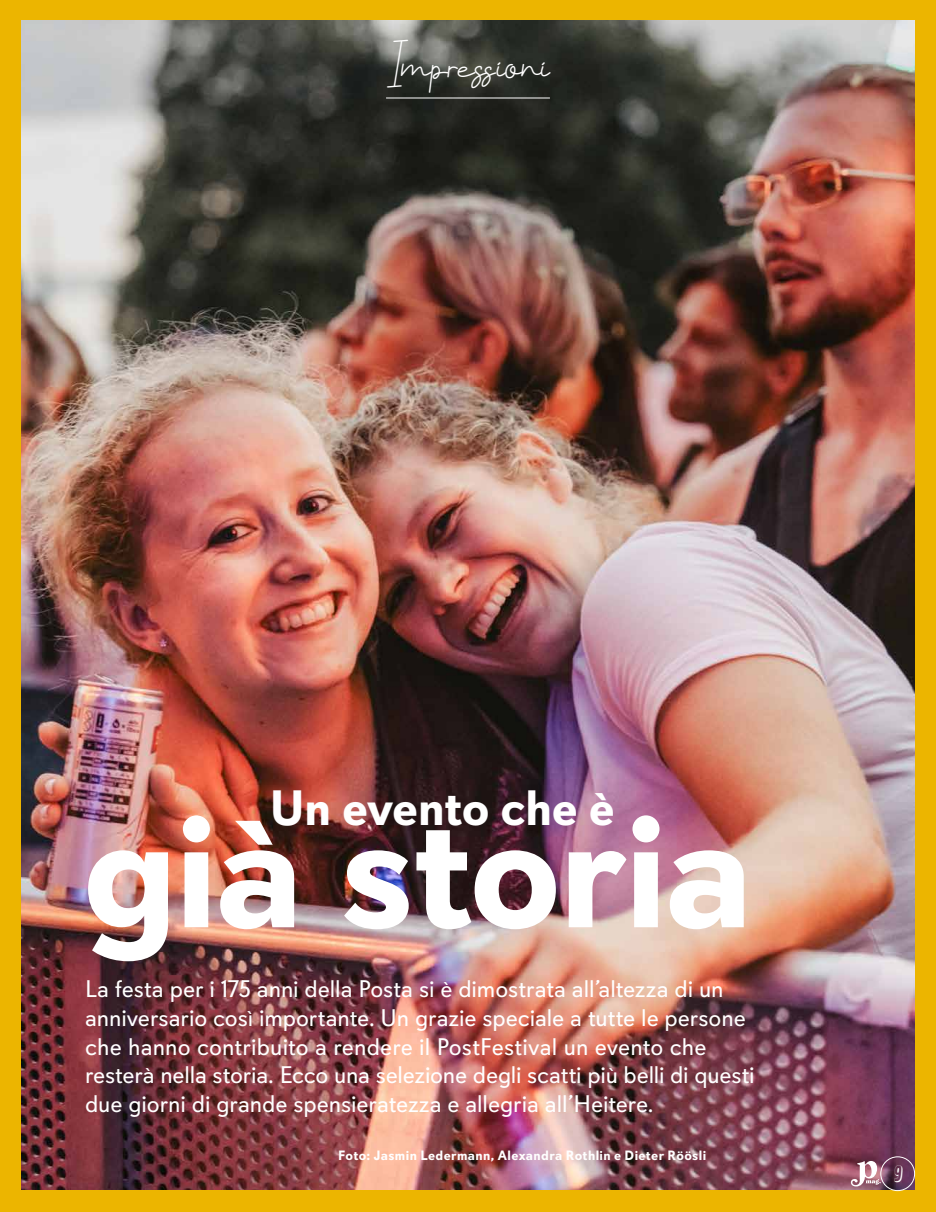
<style>
.page{position:relative;width:936px;height:1212px;background:#fff}
.page>*{position:absolute;margin:0;border:0;box-sizing:border-box;transform-origin:0 0}
.t1{font:700 165px "Davis Sans";letter-spacing:-.015em;color:#fff}
.t2{font:700 49.5px "Davis Sans";letter-spacing:-.01em;color:#fff}
.t3{font:42px "Benalla";letter-spacing:.005em;color:#fff}
.t4{font:24px/28.7px "Davis Sans";letter-spacing:-.005em;color:#fff}
.t5{font:19.5px "Latex Shadow";color:#fff}
.t6{font:700 13.5px "Davis Sans";letter-spacing:.03em;color:#fff}
</style>
<div class="page">
<div style="left:0;top:0;width:935px;height:1212px;background:#ecb500"></div>
<img style="left:21px;top:20px;width:893px;height:1169px">
<hr style="left:386px;top:98px;width:164px;height:1px;background:#fff">
<div style="left:880px;top:1157px;width:34px;height:34px;border:1px solid #fff;border-radius:50%"></div>
<svg style="left:850px;top:1161px;width:30px;height:25px"></svg>
<h2 class="t3" style="left:386px;top:40px;width:165px">Impressioni</h2>
<h3 class="t2" style="left:270px;top:778px;width:346px">Un evento che è</h3>
<h3 class="t1" style="left:82px;top:772px;width:672px">già storia</h3>
<p class="t4" style="left:85px;top:975px;width:671px">La festa per i 175 anni della Posta si è dimostrata all’altezza di un anniversario così importante. Un grazie speciale a tutte le persone che hanno contribuito a rendere il PostFestival un evento che resterà nella storia. Ecco una selezione degli scatti più belli di questi due giorni di grande spensieratezza e allegria all’Heitere.</p>
<p class="t6" style="left:338px;top:1147px;width:369px">Foto: Jasmin Ledermann, Alexandra Rothlin e Dieter Röösli</p>
<p class="t5" style="left:894px;top:1161px;width:10px">9</p>
</div>
